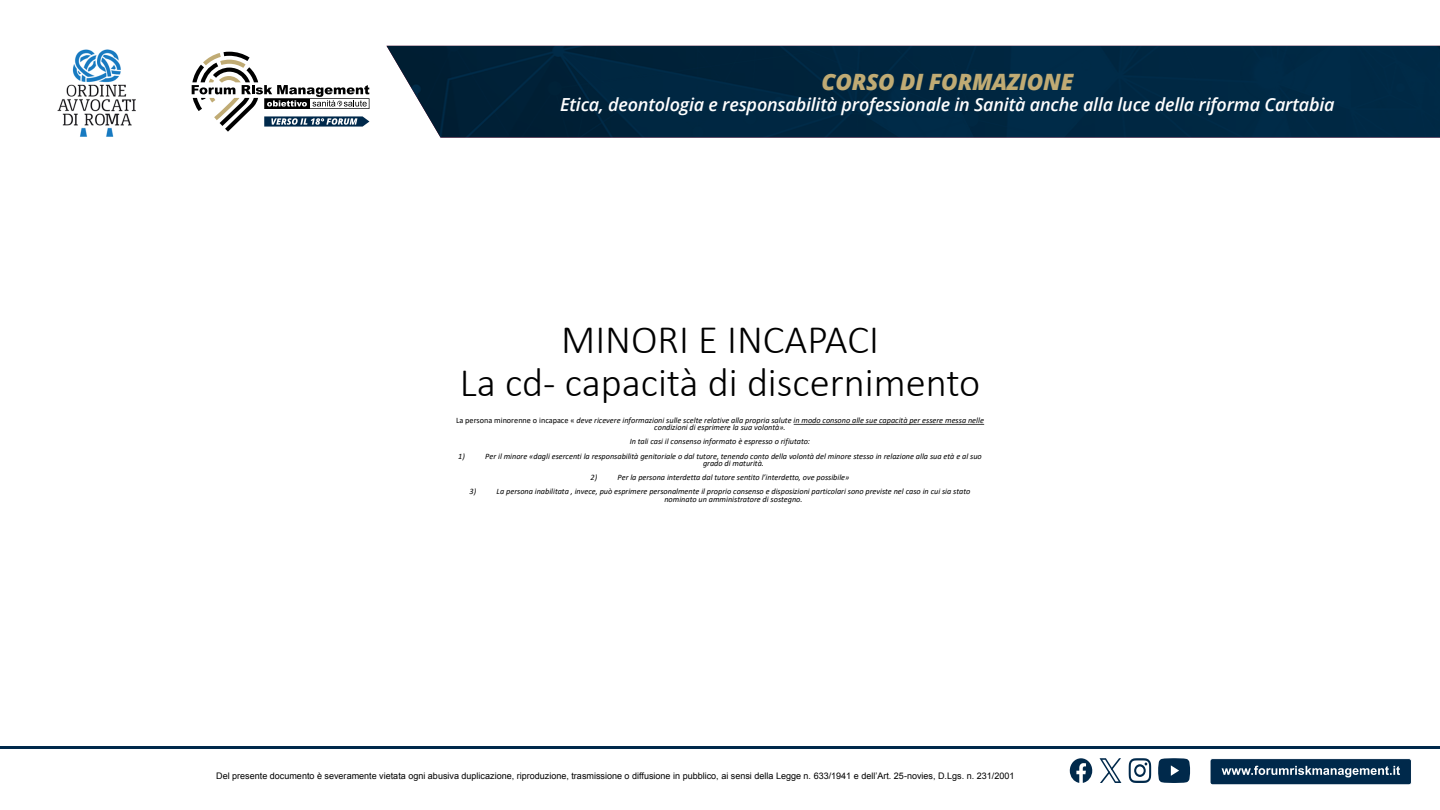
<style>
.page{position:relative;width:1440px;height:810px;background:#fff}
.page>*{position:absolute;margin:0;border:0;box-sizing:border-box;transform-origin:0 0}
.t1{font:300 40.5px/43.6px "Calibri";color:#000;text-align:center}
.t2{font:italic 800 22.5px "Open Sans";letter-spacing:-.01em;color:#c0ab74}
.t3{font:italic 600 18px "Open Sans";letter-spacing:-.01em;color:#fff}
.t4{font:9px "Arial";color:#000}
.t5{font:italic 8.25px/6.7px "Calibri";color:#000;text-align:center}
.s1{font-style:normal}
</style>
<div class="page">
<div style="left:1210px;top:759px;width:201px;height:26px;background:#00294b;border-radius:3px"></div>
<div style="left:1210px;top:758px;width:202px;height:27px;border:1px solid #fff;border-radius:3px"></div>
<svg style="left:1222px;top:766px;width:178px;height:11px"></svg>
<hr style="left:0;top:746px;width:1440px;height:3px;background:#00294b">
<img style="left:386px;top:46px;width:1054px;height:92px">
<img style="left:57px;top:49px;width:79px;height:88px">
<svg style="left:192px;top:52px;width:177px;height:80px"></svg>
<svg style="left:1129px;top:758px;width:22px;height:25px"></svg>
<svg style="left:1158px;top:758px;width:32px;height:25px"></svg>
<svg style="left:1070px;top:758px;width:22px;height:25px"></svg>
<svg style="left:1100px;top:758px;width:21px;height:25px"></svg>
<svg style="left:794px;top:424px;width:190px;height:1px"></svg>
<h2 class="t2" style="left:821px;top:64px;width:254px">CORSO DI FORMAZIONE</h2>
<h3 class="t3" style="left:560px;top:92px;width:776px">Etica, deontologia e responsabilità professionale in Sanità anche alla luce della riforma Cartabia</h3>
<p class="t1" style="left:460px;top:317px;width:522px">MINORI E INCAPACI<br>La cd- capacità di discernimento</p>
<p class="t5" style="left:456px;top:417px;width:529px"><span class="s1">La persona minorenne o incapace «</span> deve ricevere informazioni sulle scelte relative alla propria salute in modo consono alle sue capacità per essere messa nelle condizioni di esprimere la sua volontà».</p>
<p class="t5" style="left:630px;top:438px;width:182px">In tali casi il consenso informato è espresso o rifiutato:</p>
<p class="t5" style="left:458px;top:453px;width:8px">1)</p>
<p class="t5" style="left:485px;top:453px;width:498px">Per il minore «dagli esercenti la responsabilità genitoriale o dal tutore, tenendo conto della volontà del minore stesso in relazione alla sua età e al suo grado di maturità.</p>
<p class="t5" style="left:591px;top:474px;width:8px">2)</p>
<p class="t5" style="left:618px;top:474px;width:233px">Per la persona interdetta dal tutore sentito l’interdetto, ove possibile»</p>
<p class="t5" style="left:470px;top:488px;width:8px">3)</p>
<p class="t5" style="left:497px;top:488px;width:475px;line-height:7.4px">La persona inabilitata , invece, può esprimere personalmente il proprio consenso e disposizioni particolari sono previste nel caso in cui sia stato nominato un amministratore di sostegno.</p>
<p class="t4" style="left:216px;top:770px;width:800px">Del presente documento è severamente vietata ogni abusiva duplicazione, riproduzione, trasmissione o diffusione in pubblico, ai sensi della Legge n. 633/1941 e dell’Art. 25-novies, D.Lgs. n. 231/2001</p>
</div>
